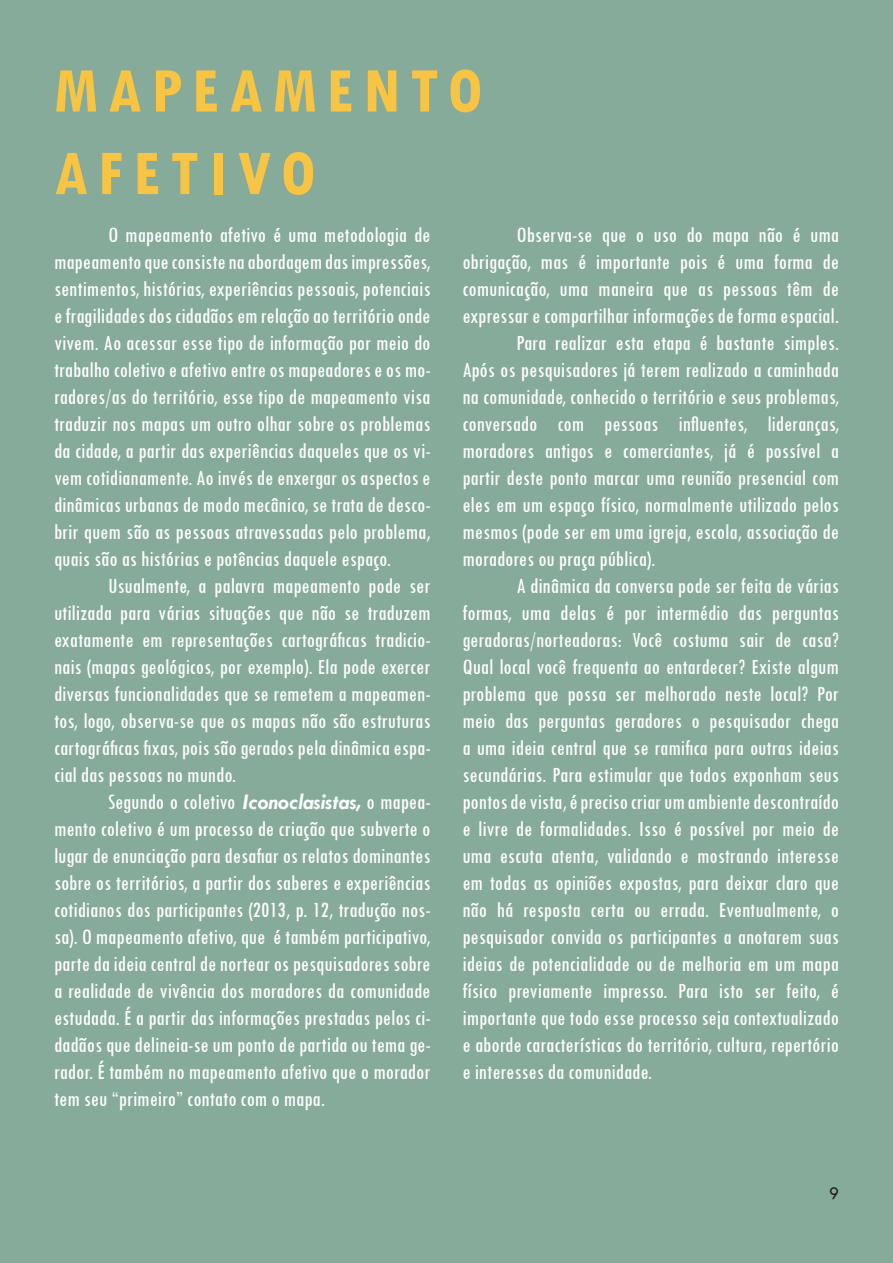
<style>
.page{position:relative;width:893px;height:1263px;background:#86ab9b}
.page>*{position:absolute;margin:0;border:0;box-sizing:border-box;transform-origin:0 0}
.t1{font:700 condensed 67.5px "Tw Cen";letter-spacing:.15em;color:#f7c444}
.t2{font:condensed 22.5px/27px "Tw Cen";color:#fff;text-align:justify}
.t3{font:18px "Tw Cen";color:#231f20}
.s1{font-weight:700;font-style:italic;font-stretch:normal}
</style>
<div class="page">
<p class="t1" style="left:54px;top:50px;width:430px">MAPEAMENTO</p>
<p class="t1" style="left:54px;top:132px;width:263px">AFETIVO</p>
<p class="t2" style="left:54px;top:221px;width:378px;text-indent:54px">O mapeamento afetivo é uma metodologia de mapeamento que consiste na abordagem das impressões, sentimentos, histórias, experiências pessoais, potenciais e fragilidades dos cidadãos em relação ao território onde vivem. Ao acessar esse tipo de informação por meio do trabalho coletivo e afetivo entre os mapeadores e os mo&shy;radores/as do território, esse tipo de mapeamento visa traduzir nos mapas um outro olhar sobre os problemas da cidade, a partir das experiências daqueles que os vi&shy;vem cotidianamente. Ao invés de enxergar os aspectos e dinâmicas urbanas de modo mecânico, se trata de desco&shy;brir quem são as pessoas atravessadas pelo problema, quais são as histórias e potências daquele espaço.</p>
<p class="t2" style="left:54px;top:572px;width:378px;text-indent:54px">Usualmente, a palavra mapeamento pode ser utilizada para várias situações que não se traduzem exatamente em representações cartográficas tradicio&shy;nais (mapas geológicos, por exemplo). Ela pode exercer diversas funcionalidades que se remetem a mapeamen&shy;tos, logo, observa-se que os mapas não são estruturas cartográficas fixas, pois são gerados pela dinâmica espa&shy;cial das pessoas no mundo.</p>
<p class="t2" style="left:54px;top:788px;width:378px;text-indent:54px">Segundo o coletivo <span class="s1">Iconoclasistas,</span> o mapea&shy;mento coletivo é um processo de criação que subverte o lugar de enunciação para desafiar os relatos dominantes sobre os territórios, a partir dos saberes e experiências cotidianos dos participantes (2013, p. 12, tradução nos&shy;sa). O mapeamento afetivo, que é também participativo, parte da ideia central de nortear os pesquisadores sobre a realidade de vivência dos moradores da comunidade estudada. É a partir das informações prestadas pelos ci&shy;dadãos que delineia-se um ponto de partida ou tema ge&shy;rador. É também no mapeamento afetivo que o morador tem seu “primeiro” contato com o mapa.</p>
<p class="t2" style="left:462px;top:221px;width:378px;text-indent:54px">Observa-se que o uso do mapa não é uma obrigação, mas é importante pois é uma forma de comunicação, uma maneira que as pessoas têm de expressar e compartilhar informações de forma espacial.</p>
<p class="t2" style="left:462px;top:329px;width:378px;text-indent:54px">Para realizar esta etapa é bastante simples.<br>Após os pesquisadores já terem realizado a caminhada na comunidade, conhecido o território e seus problemas, conversado com pessoas influentes, lideranças, moradores antigos e comerciantes, já é possível a partir deste ponto marcar uma reunião presencial com eles em um espaço físico, normalmente utilizado pelos mesmos (pode ser em uma igreja, escola, associação de moradores ou praça pública).</p>
<p class="t2" style="left:462px;top:572px;width:378px;text-indent:54px">A dinâmica da conversa pode ser feita de várias formas, uma delas é por intermédio das perguntas geradoras/norteadoras: Você costuma sair de casa?<br>Qual local você frequenta ao entardecer? Existe algum problema que possa ser melhorado neste local? Por meio das perguntas geradores o pesquisador chega a uma ideia central que se ramifica para outras ideias secundárias. Para estimular que todos exponham seus pontos de vista, é preciso criar um ambiente descontraído e livre de formalidades. Isso é possível por meio de uma escuta atenta, validando e mostrando interesse em todas as opiniões expostas, para deixar claro que não há resposta certa ou errada. Eventualmente, o pesquisador convida os participantes a anotarem suas ideias de potencialidade ou de melhoria em um mapa físico previamente impresso. Para isto ser feito, é importante que todo esse processo seja contextualizado e aborde características do território, cultura, repertório e interesses da comunidade.</p>
<p class="t3" style="left:829px;top:1182px;width:11px">9</p>
</div>
